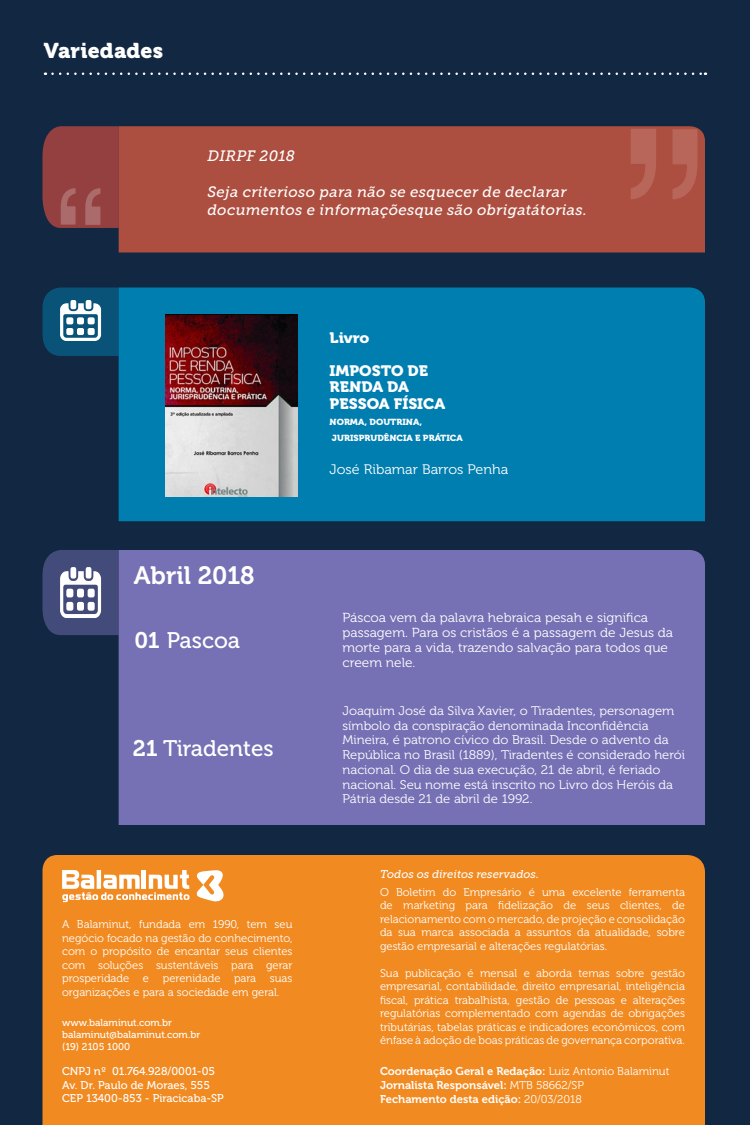
<style>
.page{position:relative;width:750px;height:1125px;background:#122742}
.page>*{position:absolute;margin:0;border:0;box-sizing:border-box;transform-origin:0 0}
.t1{font:25px "Museo 700";color:#fff}
.t2{font:22.5px "Museo 500";color:#fff}
.t3{font:21.25px "Museo 900";letter-spacing:.01em;color:#fff}
.t4{font:italic 15px/18px "Museo Slab 500";letter-spacing:.02em;color:#fff}
.t5{font:15px/16.2px "Museo 900";color:#fff;scale:1.04 1}
.t6{font:13.75px "Museo 300";color:#fff;scale:1.04 1}
.t7{font:13.12px/14.8px "Museo 300";color:#fff;scale:1.04 1}
.t8{font:12.5px/14.8px "Museo 300";color:#fff;scale:1.04 1}
.t9{font:11.25px/13.5px "Museo 300";color:#fff;text-align:justify}
.t10{font:11.25px/13.8px "Museo 700";color:#fff}
.t11{font:11.25px/13.5px "Museo 500";color:#fff}
.t12{font:italic 11.25px "Museo Slab 500";color:#fff}
.t13{font:10px/12px "Museo 500";color:#fff}
.t14{font:8.75px/16.2px "Museo 900";color:#fff;scale:1.04 1}
.s1{font-family:"Museo 700"}
.s2{font-family:"Museo 300"}
</style>
<div class="page">
<div style="left:42px;top:855px;width:663px;height:270px;background:#f18a21"></div>
<div style="left:119px;top:550px;width:586px;height:275px;background:#7670b4"></div>
<svg style="left:42px;top:550px;width:77px;height:85px;background:#62698f"></svg>
<div style="left:119px;top:288px;width:586px;height:233px;background:#007eb0"></div>
<svg style="left:42px;top:287px;width:77px;height:69px;background:#346e8d"></svg>
<div style="left:119px;top:126px;width:586px;height:126px;background:#ad4f40"></div>
<img style="left:165px;top:315px;width:133px;height:181px">
<svg style="left:196px;top:870px;width:28px;height:32px"></svg>
<svg style="left:62px;top:870px;width:127px;height:32px;background:#f7bd82"></svg>
<svg style="left:52px;top:72px;width:654px;height:3px"></svg>
<svg style="left:42px;top:126px;width:77px;height:102px;background:#914344"></svg>
<svg style="left:631px;top:129px;width:67px;height:70px;background:#b25b4d"></svg>
<h3 class="t3" style="left:44px;top:39px;width:121px">Variedades</h3>
<h3 class="t4" style="left:208px;top:147px;width:89px">DIRPF 2018</h3>
<h3 class="t4" style="left:208px;top:183px;width:381px">Seja criterioso para não se esquecer de declarar documentos e informaçõesque são obrigatátorias.</h3>
<h3 class="t5" style="left:330px;top:330px;width:40px">Livro</h3>
<h3 class="t5" style="left:330px;top:363px;width:113px">IMPOSTO DE<br>RENDA DA<br>PESSOA FÍSICA</h3>
<p class="t14" style="left:330px;top:414px;width:130px">NORMA, DOUTRINA,<br>JURISPRUDÊNCIA E PRÁTICA</p>
<p class="t6" style="left:330px;top:462px;width:173px">José Ribamar Barros Penha</p>
<h1 class="t1" style="left:134px;top:561px;width:123px">Abril 2018</h1>
<h2 class="t2" style="left:134px;top:628px;width:107px"><span class="s1">01</span> Pascoa</h2>
<h2 class="t2" style="left:133px;top:736px;width:142px"><span class="s1">21</span> Tiradentes</h2>
<p class="t9" style="left:62px;top:918px;width:232px">A Balaminut, fundada em 1990, tem seu negócio focado na gestão do conhecimento, com o propósito de encantar seus clientes com soluções sustentáveis para gerar prosperidade e perenidade para suas organizações e para a sociedade em geral.</p>
<p class="t13" style="left:62px;top:1016px;width:140px">www.balaminut.com.br balaminut@balaminut.com.br (19) 2105 1000</p>
<p class="t11" style="left:62px;top:1065px;width:163px">CNPJ nº 01.764.928/0001-05<br>Av. Dr. Paulo de Moraes, 555<br>CEP 13400-853 - Piracicaba-SP</p>
<p class="t7" style="left:342px;top:611px;width:320px">Páscoa vem da palavra hebraica pesah e significa passagem. Para os cristãos é a passagem de Jesus da morte para a vida, trazendo salvação para todos que creem nele.</p>
<p class="t8" style="left:342px;top:704px;width:331px">Joaquim José da Silva Xavier, o Tiradentes, personagem símbolo da conspiração denominada Inconfidência Mineira, é patrono cívico do Brasil. Desde o advento da República no Brasil (1889), Tiradentes é considerado herói nacional. O dia de sua execução, 21 de abril, é feriado nacional. Seu nome está inscrito no Livro dos Heróis da Pátria desde 21 de abril de 1992.</p>
<p class="t12" style="left:380px;top:868px;width:160px">Todos os direitos reservados.</p>
<p class="t9" style="left:380px;top:886px;width:307px">O Boletim do Empresário é uma excelente ferramenta de marketing para fidelização de seus clientes, de relacionamento com o mercado, de projeção e consolidação da sua marca associada a assuntos da atualidade, sobre gestão empresarial e alterações regulatórias.</p>
<p class="t9" style="left:380px;top:967px;width:307px">Sua publicação é mensal e aborda temas sobre gestão empresarial, contabilidade, direito empresarial, inteligência fiscal, prática trabalhista, gestão de pessoas e alterações regulatórias complementado com agendas de obrigações tributárias, tabelas práticas e indicadores econômicos, com ênfase à adoção de boas práticas de governança corporativa.</p>
<p class="t10" style="left:380px;top:1065px;width:291px">Coordenação Geral e Redação: <span class="s2">Luiz Antonio Balaminut<br></span>Jornalista Responsável: <span class="s2">MTB 58662/SP<br></span>Fechamento desta edição: <span class="s2">20/03/2018</span></p>
</div>
